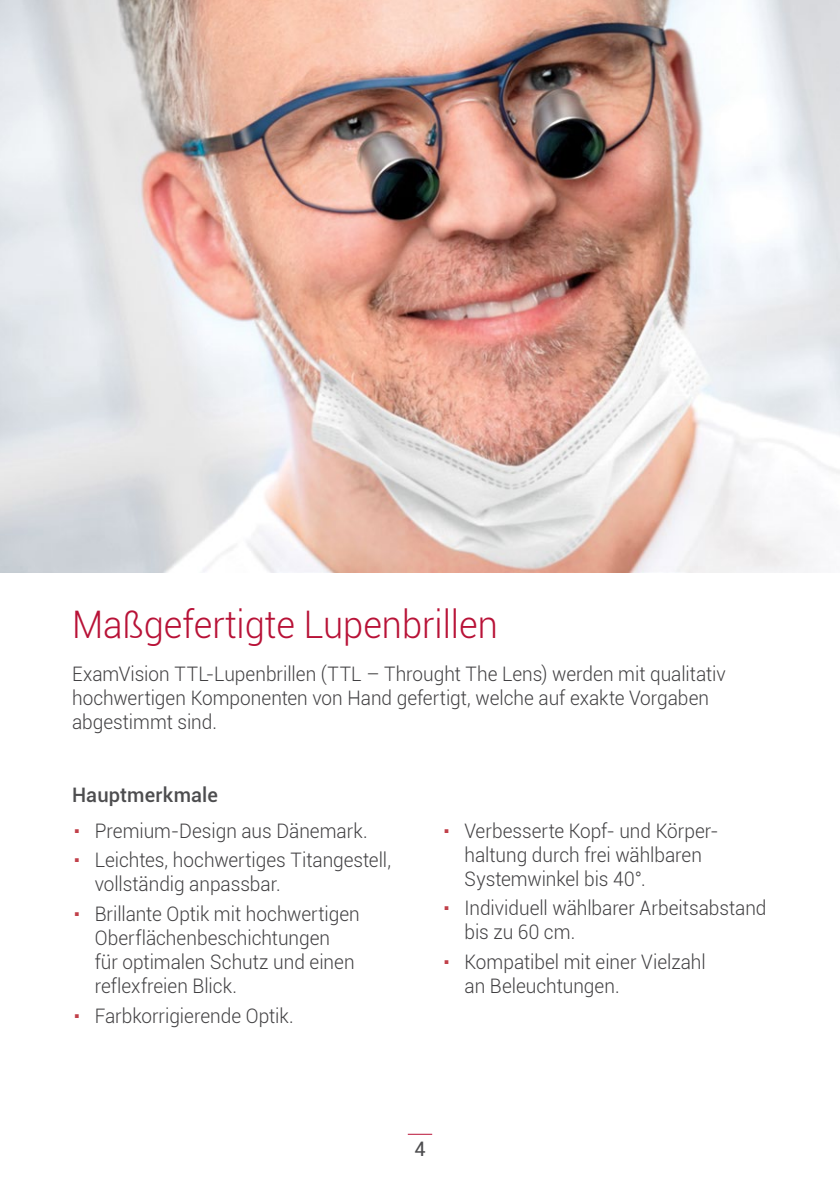
<style>
.page{position:relative;width:840px;height:1191px;background:#fff}
.page>*{position:absolute;margin:0;border:0;box-sizing:border-box;transform-origin:0 0}
.t1{font:300 38px "Roboto";color:#b81237;scale:.95 1}
.t2{font:300 20px/24px "Roboto";color:#414042;scale:.95 1}
.t3{font:500 20px "Roboto";letter-spacing:.005em;color:#4d4d4f}
.t4{font:20px "Roboto";color:#4d4d4f}
</style>
<div class="page">
<svg style="left:407px;top:1134px;width:25px;height:1px"></svg>
<img style="left:0;top:0;width:839px;height:573px">
<h1 class="t1" style="left:72px;top:598px;width:449px">Maßgefertigte Lupenbrillen</h1>
<p class="t2" style="left:72px;top:661px;width:689px">ExamVision TTL-Lupenbrillen (TTL – Throught The Lens) werden mit qualitativ hochwertigen Komponenten von Hand gefertigt, welche auf exakte Vorgaben abgestimmt sind.</p>
<p class="t3" style="left:72px;top:781px;width:147px">Hauptmerkmale</p>
<p class="t2" style="left:72px;top:815px;width:337px;line-height:29.6px"><sup>.</sup> Premium-Design aus Dänemark.<br><sup>.</sup> Leichtes, hochwertiges Titangestell,</p>
<p class="t2" style="left:72px;top:868px;width:304px;line-height:29.6px;text-indent:23px">vollständig anpassbar.<br><sup>.</sup> Brillante Optik mit hochwertigen</p>
<p class="t2" style="left:95px;top:925px;width:275px">Oberflächenbeschichtungen für optimalen Schutz und einen reflexfreien Blick.</p>
<p class="t2" style="left:72px;top:1003px;width:234px"><sup>.</sup> Farbkorrigierende Optik.</p>
<p class="t2" style="left:464px;top:818px;width:268px;text-indent:-23px"><sup>.</sup> Verbesserte Kopf- und Körper&shy;haltung durch frei wählbaren<br>Systemwinkel bis 40°.</p>
<p class="t2" style="left:464px;top:895px;width:319px;text-indent:-23px"><sup>.</sup> Individuell wählbarer Arbeitsabstand bis zu 60 cm.</p>
<p class="t2" style="left:464px;top:949px;width:255px;text-indent:-23px"><sup>.</sup> Kompatibel mit einer Vielzahl an Beleuchtungen.</p>
<p class="t4" style="left:414px;top:1135px;width:13px">4</p>
</div>
